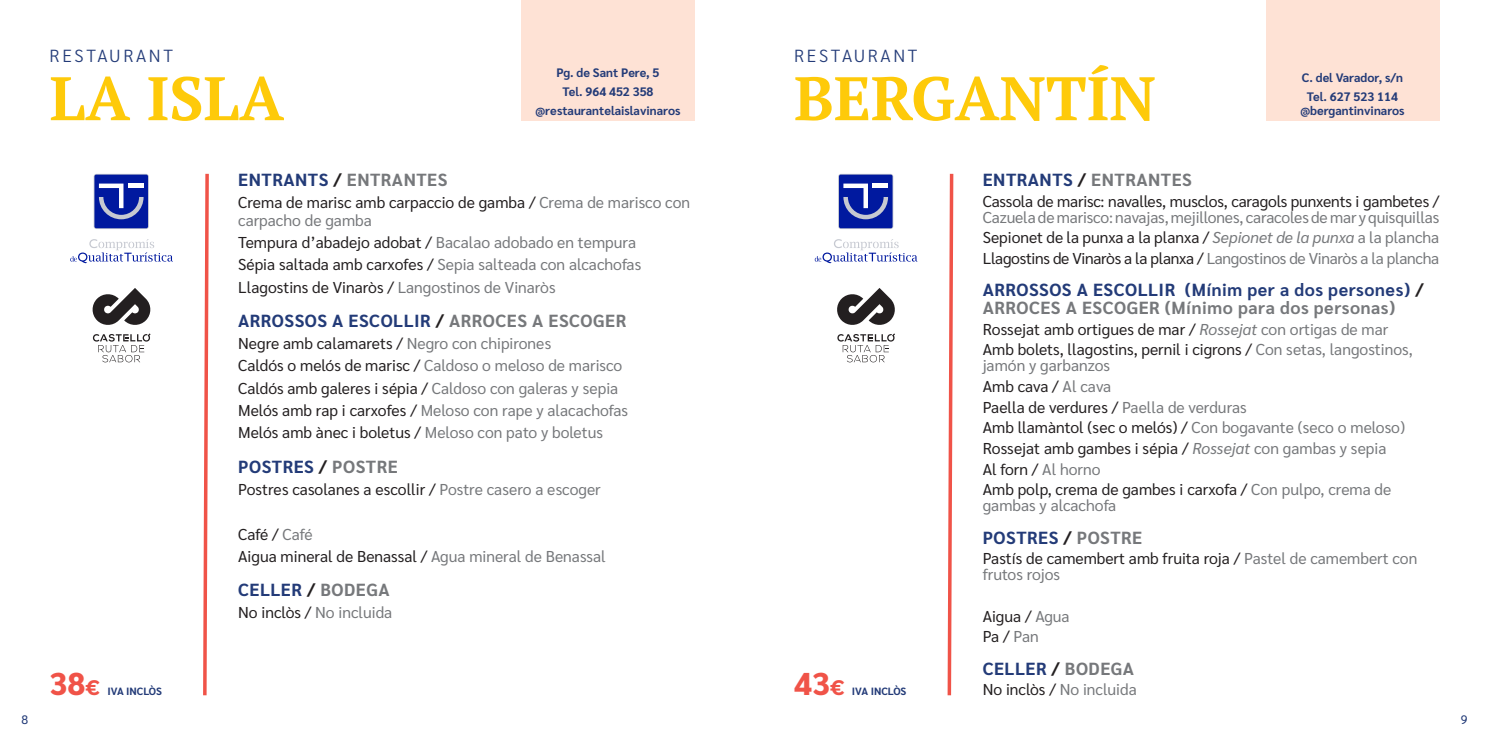
<style>
.page{position:relative;width:1489px;height:745px;background:#fff}
.page>*{position:absolute;margin:0;border:0;box-sizing:border-box;transform-origin:0 0}
.RESTAURANT_NOM{font:700 61.25px "PT Serif";color:#feca0a}
.TITOL_PLAT{font:700 17.5px/17.5px "Sarabun";letter-spacing:.03em;color:#233b78}
.TITOL_PLAT-2{font:700 17.5px "Sarabun";letter-spacing:.03em;color:#76787b}
.RESTAURANT{font:300 17.5px "Sarabun";letter-spacing:.15em;color:#233b78}
.TEXT_MENÚ{font:15.75px/15.8px "Sarabun";color:#231f20}
.TEXT_MENÚ-2{font:15.75px/15.8px "Sarabun";color:#76787b}
.TEXT_MENÚ-3{font:15.75px "Sarabun";letter-spacing:-.02em;color:#76787b}
.ADREÇA{font:700 12.25px/14px "Sarabun";color:#233b78;text-align:center}
.t1{font:12.25px "Sarabun";color:#233b78}
.PREU_1{font:700 10.5px "Sarabun";color:#233b78}
.s1{font-weight:800;font-size:31.5px;color:#f05348}
.s2{font-weight:800;font-size:21px;color:#f05348}
.s3{color:#233b78}
.s4{color:#231f20}
.s5{color:#76787b}
.s6{font-style:italic;color:#76787b}
</style>
<div class="page">
<div style="left:521px;top:0;width:173px;height:120px;background:#fee2d5"></div>
<svg style="left:203px;top:173px;width:6px;height:523px"></svg>
<div style="left:94px;top:174px;width:55px;height:55px;background:#495ab1;border-radius:3px"></div>
<div style="left:94px;top:174px;width:54px;height:54px;background:#00199f;border-radius:2px"></div>
<svg style="left:99px;top:183px;width:45px;height:36px"></svg>
<svg style="left:70px;top:239px;width:103px;height:24px"></svg>
<svg style="left:92px;top:288px;width:59px;height:37px"></svg>
<svg style="left:93px;top:333px;width:58px;height:29px"></svg>
<div style="left:1265px;top:0;width:174px;height:120px;background:#fee2d5"></div>
<svg style="left:947px;top:173px;width:7px;height:523px"></svg>
<svg style="left:838px;top:174px;width:55px;height:55px"></svg>
<div style="left:839px;top:174px;width:53px;height:54px;background:#00199f;border-radius:2px"></div>
<svg style="left:843px;top:183px;width:45px;height:36px"></svg>
<svg style="left:814px;top:239px;width:103px;height:24px"></svg>
<svg style="left:837px;top:288px;width:58px;height:37px"></svg>
<svg style="left:837px;top:333px;width:58px;height:29px"></svg>
<p class="RESTAURANT" style="left:50px;top:46px;width:125px">RESTAURANT</p>
<p class="RESTAURANT_NOM" style="left:50px;top:58px;width:236px">LA ISLA</p>
<p class="ADREÇA" style="left:556px;top:66px;width:104px">Pg. de Sant Pere, 5</p>
<p class="ADREÇA" style="left:562px;top:85px;width:92px">Tel. 964 452 358</p>
<p class="ADREÇA" style="left:535px;top:104px;width:147px">@restaurantelaislavinaros</p>
<p class="PREU_1" style="left:50px;top:685px;width:114px"><span class="s1">38</span><span class="s2">€</span> IVA INCLÒS</p>
<p class="TITOL_PLAT-2" style="left:238px;top:170px;width:211px"><span class="s3">ENTRANTS</span> <span class="s4">/</span> ENTRANTES</p>
<p class="TEXT_MENÚ" style="left:238px;top:194px;width:453px;line-height:17.3px">Crema de marisc amb carpaccio de gamba / <span class="s5">Crema de marisco con carpacho de gamba</span></p>
<p class="TEXT_MENÚ" style="left:238px;top:234px;width:399px">Tempura d’abadejo adobat / <span class="s5">Bacalao adobado en tempura</span></p>
<p class="TEXT_MENÚ-2" style="left:238px;top:257px;width:404px"><span class="s4">Sépia saltada amb carxofes /</span> Sepia salteada con alcachofas</p>
<p class="TEXT_MENÚ" style="left:238px;top:279px;width:319px">Llagostins de Vinaròs / <span class="s5">Langostinos de Vinaròs</span></p>
<p class="TITOL_PLAT" style="left:238px;top:312px;width:389px">ARROSSOS A ESCOLLIR <span class="s4">/</span> <span class="s5">ARROCES A ESCOGER</span></p>
<p class="TEXT_MENÚ" style="left:238px;top:335px;width:314px">Negre amb calamarets / <span class="s5">Negro con chipirones</span></p>
<p class="TEXT_MENÚ-2" style="left:238px;top:358px;width:385px"><span class="s4">Caldós o melós de marisc /</span> Caldoso o meloso de marisco</p>
<p class="TEXT_MENÚ" style="left:238px;top:380px;width:381px">Caldós amb galeres i sépia / <span class="s5">Caldoso con galeras y sepia</span></p>
<p class="TEXT_MENÚ-2" style="left:238px;top:402px;width:391px"><span class="s4">Melós amb rap i carxofes /</span> Meloso con rape y alacachofas</p>
<p class="TEXT_MENÚ" style="left:238px;top:425px;width:366px">Melós amb ànec i boletus / <span class="s5">Meloso con pato y boletus</span></p>
<p class="TITOL_PLAT" style="left:238px;top:457px;width:161px">POSTRES <span class="s4">/</span> <span class="s5">POSTRE</span></p>
<p class="TEXT_MENÚ" style="left:238px;top:481px;width:364px">Postres casolanes a escollir / <span class="s5">Postre casero a escoger</span></p>
<p class="TEXT_MENÚ" style="left:238px;top:526px;width:76px">Café / <span class="s5">Café</span></p>
<p class="TEXT_MENÚ" style="left:238px;top:548px;width:369px">Aigua mineral de Benassal / <span class="s5">Agua mineral de Benassal</span></p>
<p class="TITOL_PLAT" style="left:238px;top:581px;width:153px">CELLER <span class="s4">/</span> <span class="s5">BODEGA</span></p>
<p class="TEXT_MENÚ-2" style="left:238px;top:604px;width:155px"><span class="s4">No inclòs /</span> No incluida</p>
<p class="RESTAURANT" style="left:794px;top:46px;width:125px">RESTAURANT</p>
<p class="RESTAURANT_NOM" style="left:794px;top:58px;width:363px">BERGANTÍN</p>
<p class="ADREÇA" style="left:1301px;top:71px;width:103px">C. del Varador, s/n</p>
<p class="ADREÇA" style="left:1300px;top:90px;width:106px">Tel. 627 523 114 @bergantinvinaros</p>
<p class="PREU_1" style="left:794px;top:685px;width:114px"><span class="s1">43</span><span class="s2">€</span> IVA INCLÒS</p>
<p class="TITOL_PLAT-2" style="left:982px;top:170px;width:211px"><span class="s3">ENTRANTS</span> <span class="s4">/</span> ENTRANTES</p>
<p class="TEXT_MENÚ-2" style="left:982px;top:193px;width:458px"><span class="s4">Cassola de marisc: navalles, musclos, caragols punxents i gambetes /<br></span>Cazuela de marisco: navajas, mejillones, caracoles de mar y quisquillas</p>
<p class="TEXT_MENÚ" style="left:982px;top:230px;width:458px">Sepionet de la punxa a la planxa / <span class="s6">Sepionet de la punxa</span> <span class="s5">a la plancha</span></p>
<p class="TEXT_MENÚ-3" style="left:982px;top:249px;width:458px"><span class="s4">Llagostins de Vinaròs a la planxa /</span> Langostinos de Vinaròs a la plancha</p>
<p class="TITOL_PLAT" style="left:982px;top:281px;width:442px">ARROSSOS A ESCOLLIR (Mínim per a dos persones) <span class="s4">/<br></span><span class="s5">ARROCES A ESCOGER (Mínimo para dos personas)</span></p>
<p class="TEXT_MENÚ" style="left:982px;top:321px;width:407px">Rossejat amb ortigues de mar / <span class="s6">Rossejat</span> <span class="s5">con ortigas de mar</span></p>
<p class="TEXT_MENÚ" style="left:982px;top:342px;width:431px">Amb bolets, llagostins, pernil i cigrons / <span class="s5">Con setas, langostinos, jamón y garbanzos</span></p>
<p class="TEXT_MENÚ" style="left:982px;top:378px;width:130px">Amb cava / <span class="s5">Al cava</span></p>
<p class="TEXT_MENÚ" style="left:982px;top:399px;width:265px">Paella de verdures / <span class="s5">Paella de verduras</span></p>
<p class="TEXT_MENÚ-2" style="left:982px;top:419px;width:424px"><span class="s4">Amb llamàntol (sec o melós) /</span> Con bogavante (seco o meloso)</p>
<p class="TEXT_MENÚ" style="left:982px;top:440px;width:405px">Rossejat amb gambes i sépia / <span class="s6">Rossejat</span> <span class="s5">con gambas y sepia</span></p>
<p class="TEXT_MENÚ" style="left:982px;top:461px;width:119px">Al forn / <span class="s5">Al horno</span></p>
<p class="TEXT_MENÚ-2" style="left:982px;top:482px;width:410px"><span class="s4">Amb polp, crema de gambes i carxofa /</span> Con pulpo, crema de gambas y alcachofa</p>
<p class="TITOL_PLAT" style="left:982px;top:528px;width:161px">POSTRES <span class="s4">/</span> <span class="s5">POSTRE</span></p>
<p class="TEXT_MENÚ" style="left:982px;top:550px;width:436px">Pastís de camembert amb fruita roja / <span class="s5">Pastel de camembert con frutos rojos</span></p>
<p class="TEXT_MENÚ" style="left:982px;top:608px;width:88px">Aigua / <span class="s5">Agua</span></p>
<p class="TEXT_MENÚ" style="left:982px;top:628px;width:58px">Pa / <span class="s5">Pan</span></p>
<p class="TITOL_PLAT" style="left:982px;top:659px;width:153px">CELLER <span class="s4">/</span> <span class="s5">BODEGA</span></p>
<p class="TEXT_MENÚ-2" style="left:982px;top:681px;width:155px"><span class="s4">No inclòs /</span> No incluida</p>
<p class="t1" style="left:21px;top:712px;width:8px">8</p>
<p class="t1" style="left:1460px;top:712px;width:8px">9</p>
</div>
